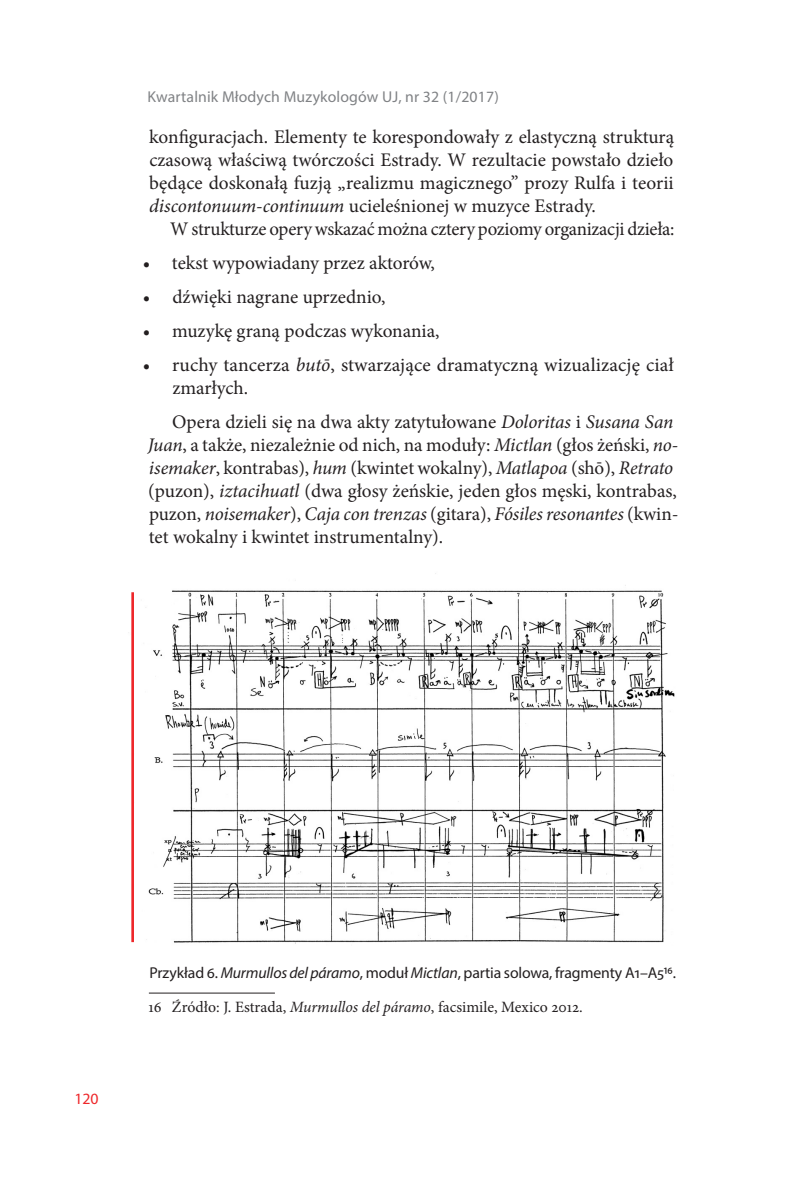
<style>
.page{position:relative;width:794px;height:1191px;background:#fff}
.page>*{position:absolute;margin:0;border:0;box-sizing:border-box;transform-origin:0 0}
.t1{font:19.25px/23.1px "Minion Pro";color:#231f20}
.t2{font:15.75px "Myriad Pro";letter-spacing:-.01em;color:#231f20}
.t3{font:15.75px "Minion Pro";color:#231f20}
.t4{font:15.75px "Myriad Pro";letter-spacing:.01em;color:#808285}
.t5{font:15.75px "Myriad Pro";color:#ee272a}
.s1{font-style:italic}
</style>
<div class="page">
<hr style="left:149px;top:992px;width:126px;height:1px;background:#231f20">
<img style="left:128px;top:573px;width:547px;height:371px">
<hr style="left:131px;top:592px;width:3px;height:350px;background:#ee272a">
<p class="t4" style="left:148px;top:87px;width:353px">Kwartalnik Młodych Muzykologów UJ, nr 32 (1/2017)</p>
<p class="t1" style="left:149px;top:125px;width:526px;text-align:justify">konfiguracjach. Elementy te korespondowały z elastyczną strukturą czasową właściwą twórczości Estrady. W rezultacie powstało dzieło będące doskonałą fuzją „realizmu magicznego” prozy Rulfa i teorii <span class="s1">discontonuum-continuum</span> ucieleśnionej w muzyce Estrady.</p>
<p class="t1" style="left:170px;top:218px;width:506px">W strukturze opery wskazać można cztery poziomy organizacji dzieła:</p>
<p class="t1" style="left:143px;top:252px;width:293px">• tekst wypowiadany przez aktorów,</p>
<p class="t1" style="left:143px;top:285px;width:244px">• dźwięki nagrane uprzednio,</p>
<p class="t1" style="left:143px;top:319px;width:298px">• muzykę graną podczas wykonania,</p>
<p class="t1" style="left:172px;top:353px;width:503px;text-indent:-29px">• ruchy tancerza <span class="s1">butō</span>, stwarzające dramatyczną wizualizację ciał zmarłych.</p>
<p class="t1" style="left:148px;top:410px;width:532px;text-indent:24px">Opera dzieli się na dwa akty zatytułowane <span class="s1">Doloritas</span> i <span class="s1">Susana San Juan</span>, a także, niezależnie od nich, na moduły: <span class="s1">Mictlan</span> (głos żeński, <span class="s1">no&shy;isemaker</span>, kontrabas), <span class="s1">hum</span> (kwintet wokalny), <span class="s1">Matlapoa</span> (shō), <span class="s1">Retrato </span>(puzon), <span class="s1">iztacihuatl</span> (dwa głosy żeńskie, jeden głos męski, kontrabas, puzon, <span class="s1">noisemaker</span>), <span class="s1">Caja con trenzas</span> (gitara), <span class="s1">Fósiles resonantes</span> (kwin&shy;tet wokalny i kwintet instrumentalny).</p>
<p class="t5" style="left:74px;top:1088px;width:26px">120</p>
<p class="t2" style="left:149px;top:962px;width:528px">Przykład 6. <span class="s1">Murmullos del páramo</span>, moduł <span class="s1">Mictlan</span>, partia solowa, fragmenty A1–A516.</p>
<p class="t3" style="left:148px;top:996px;width:436px">16 Źródło: J. Estrada, <span class="s1">Murmullos del páramo</span>, facsimile, Mexico 2012.</p>
</div>
